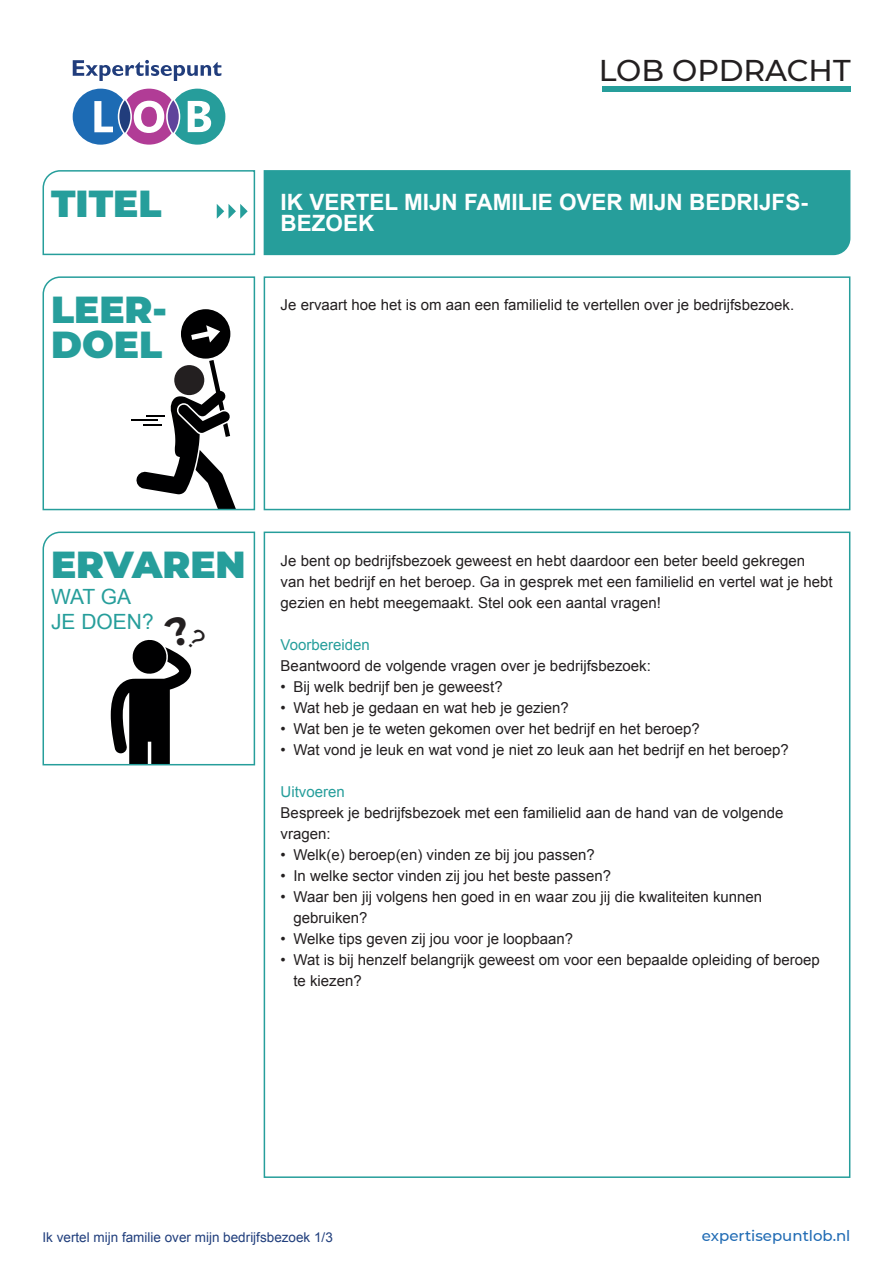
<style>
.page{position:relative;width:893px;height:1263px;background:#fff}
.page>*{position:absolute;margin:0;border:0;box-sizing:border-box;transform-origin:0 0}
.t1{font:900 37.5px/34.5px "Montserrat";color:#269e9b}
.t2{font:500 30px "Montserrat";color:#231f20}
.t3{font:700 22.5px/21px "Arial";color:#fff}
.t4{font:21px/25.5px "Arial";color:#269e9b}
.t5{font:15px/21px "Arial";color:#231f20}
.t6{font:15px "Arial";color:#269e9b}
.t7{font:500 15px "Montserrat";color:#206bb4}
.t8{font:13.5px "Arial";color:#203e7c}
</style>
<div class="page">
<svg style="left:42px;top:276px;width:214px;height:235px"></svg>
<div style="left:264px;top:170px;width:586px;height:85px;background:#269e9b"></div>
<div style="left:264px;top:276px;width:586px;height:234px;border:2px solid #269e9b"></div>
<svg style="left:42px;top:531px;width:214px;height:235px"></svg>
<svg style="left:73px;top:60px;width:148px;height:21px"></svg>
<svg style="left:73px;top:89px;width:152px;height:56px"></svg>
<div style="left:602px;top:87px;width:248px;height:5px;background:#269e9b"></div>
<svg style="left:42px;top:170px;width:214px;height:86px"></svg>
<svg style="left:111px;top:615px;width:96px;height:150px"></svg>
<h1 class="t1" style="left:51px;top:184px;width:112px">TITEL</h1>
<h1 class="t1" style="left:51px;top:290px;width:117px">LEER-<br>DOEL</h1>
<h2 class="t2" style="left:599px;top:49px;width:253px">LOB OPDRACHT</h2>
<h3 class="t3" style="left:281px;top:192px;width:529px">IK VERTEL MIJN FAMILIE OVER MIJN BEDRIJFS-<br>BEZOEK</h3>
<p class="t5" style="left:281px;top:295px;width:515px">Je ervaart hoe het is om aan een familielid te vertellen over je bedrijfsbezoek.</p>
<h1 class="t1" style="left:51px;top:545px;width:196px">ERVAREN</h1>
<h3 class="t4" style="left:51px;top:584px;width:104px">WAT GA<br>JE DOEN?</h3>
<p class="t5" style="left:281px;top:550px;width:553px">Je bent op bedrijfsbezoek geweest en hebt daardoor een beter beeld gekregen van het bedrijf en het beroep. Ga in gesprek met een familielid en vertel wat je hebt gezien en hebt meegemaakt. Stel ook een aantal vragen!</p>
<p class="t6" style="left:281px;top:634px;width:91px">Voorbereiden</p>
<p class="t5" style="left:281px;top:655px;width:372px">Beantwoord de volgende vragen over je bedrijfsbezoek:</p>
<p class="t5" style="left:281px;top:676px;width:223px">• Bij welk bedrijf ben je geweest?</p>
<p class="t5" style="left:281px;top:697px;width:290px">• Wat heb je gedaan en wat heb je gezien?</p>
<p class="t5" style="left:281px;top:718px;width:421px">• Wat ben je te weten gekomen over het bedrijf en het beroep?</p>
<p class="t5" style="left:281px;top:739px;width:510px">• Wat vond je leuk en wat vond je niet zo leuk aan het bedrijf en het beroep?</p>
<p class="t6" style="left:281px;top:781px;width:66px">Uitvoeren</p>
<p class="t5" style="left:281px;top:802px;width:504px">Bespreek je bedrijfsbezoek met een familielid aan de hand van de volgende vragen:</p>
<p class="t5" style="left:281px;top:844px;width:316px">• Welk(e) beroep(en) vinden ze bij jou passen?</p>
<p class="t5" style="left:281px;top:865px;width:332px">• In welke sector vinden zij jou het beste passen?</p>
<p class="t5" style="left:293px;top:886px;width:470px;text-indent:-13px">• Waar ben jij volgens hen goed in en waar zou jij die kwaliteiten kunnen gebruiken?</p>
<p class="t5" style="left:281px;top:928px;width:294px">• Welke tips geven zij jou voor je loopbaan?</p>
<p class="t5" style="left:293px;top:949px;width:528px;text-indent:-13px">• Wat is bij henzelf belangrijk geweest om voor een bepaalde opleiding of beroep te kiezen?</p>
<p class="t8" style="left:43px;top:1228px;width:292px">Ik vertel mijn familie over mijn bedrijfsbezoek 1/3</p>
<p class="t7" style="left:702px;top:1225px;width:150px">expertisepuntlob.nl</p>
</div>
